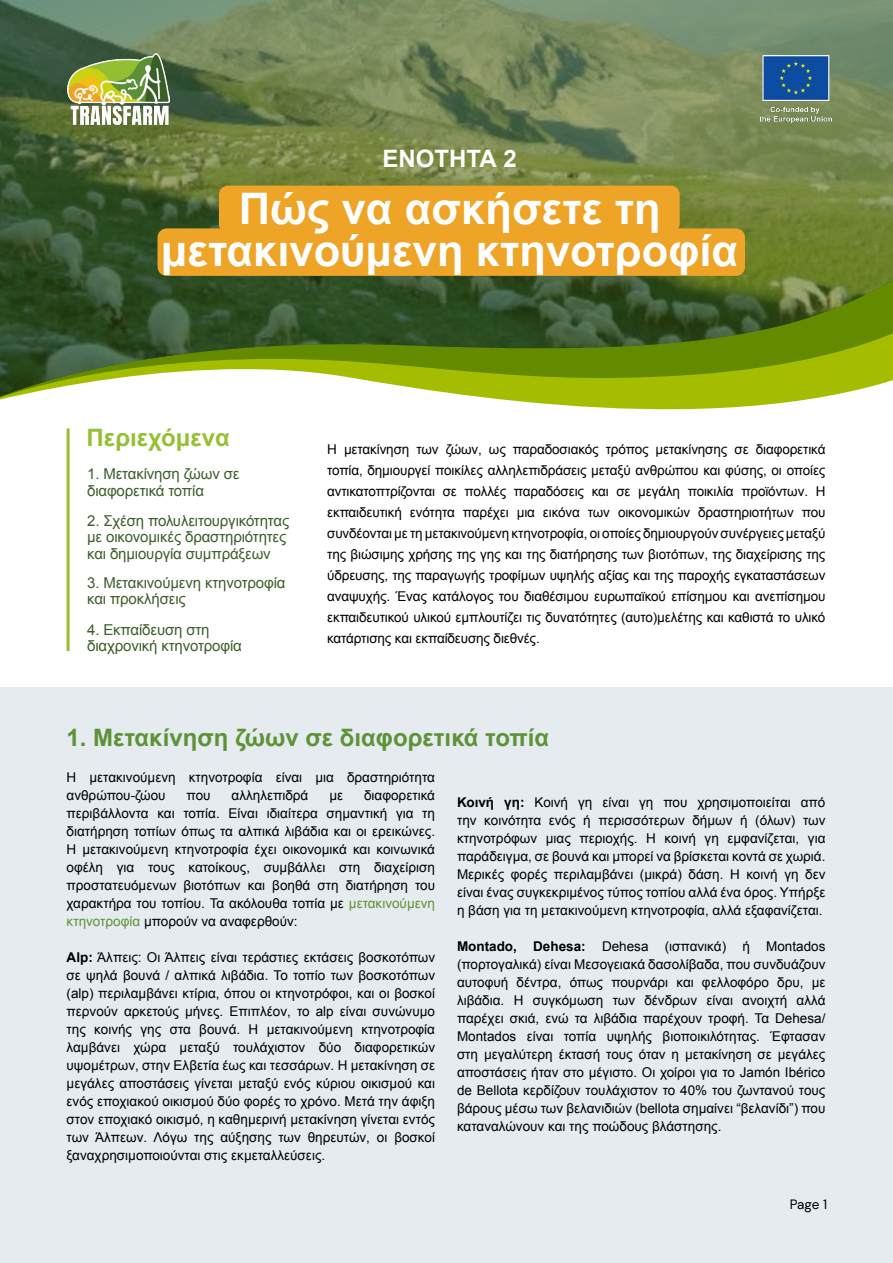
<style>
.page{position:relative;width:893px;height:1263px;background:#fff}
.page>*{position:absolute;margin:0;border:0;box-sizing:border-box;transform-origin:0 0}
.t1{font:700 43.5px/42px "Arial";color:#fff;text-align:center}
.t2{font:700 24px "Arial";color:#5e9238}
.t3{font:700 24px "Arial";color:#95c033}
.t4{font:700 24px "Arial";color:#fff}
.t5{font:15px/16.5px "Arial";letter-spacing:-.01em;color:#3b5f29}
.t6{font:13.5px/18px "Arial";color:#000;text-align:justify}
.t7{font:13.5px "DM Sans";color:#000}
.s1{color:#5e9238}
.s2{font-weight:700}
</style>
<div class="page">
<svg style="left:0;top:399px;width:809px;height:11px"></svg>
<img style="left:0;top:0;width:893px;height:399px">
<div style="left:0;top:687px;width:893px;height:576px;background:#e5ebee"></div>
<img style="left:68px;top:54px;width:102px;height:70px">
<hr style="left:67px;top:428px;width:3px;height:223px;background:#95c033">
<div style="left:219px;top:186px;width:461px;height:47px;background:#eea427;border-radius:9px"></div>
<div style="left:158px;top:228px;width:587px;height:48px;background:#eea427;border-radius:9px"></div>
<img style="left:756px;top:49px;width:80px;height:80px">
<h2 class="t4" style="left:383px;top:143px;width:136px">ΕΝΟΤΗΤΑ 2</h2>
<h1 class="t1" style="left:161px;top:189px;width:579px">Πώς να ασκήσετε τη μετακινούμενη κτηνοτροφία</h1>
<h2 class="t3" style="left:87px;top:422px;width:145px">Περιεχόμενα</h2>
<p class="t5" style="left:87px;top:466px;width:154px">1. Μετακίνηση ζώων σε διαφορετικά τοπία</p>
<p class="t5" style="left:87px;top:512px;width:204px">2. Σχέση πολυλειτουργικότητας με οικονομικές δραστηριότητες και δημιουργία συμπράξεων</p>
<p class="t5" style="left:87px;top:574px;width:200px">3. Μετακινούμενη κτηνοτροφία και προκλήσεις</p>
<p class="t5" style="left:87px;top:621px;width:156px">4. Εκπαίδευση στη διαχρονική κτηνοτροφία</p>
<p class="t6" style="left:327px;top:439px;width:500px;line-height:21px">Η μετακίνηση των ζώων, ως παραδοσιακός τρόπος μετακίνησης σε διαφορετικά τοπία, δημιουργεί ποικίλες αλληλεπιδράσεις μεταξύ ανθρώπου και φύσης, οι οποίες αντικατοπτρίζονται σε πολλές παραδόσεις και σε μεγάλη ποικιλία προϊόντων. Η εκπαιδευτική ενότητα παρέχει μια εικόνα των οικονομικών δραστηριοτήτων που συνδέονται με τη μετακινούμενη κτηνοτροφία, οι οποίες δημιουργούν συνέργειες μεταξύ της βιώσιμης χρήσης της γης και της διατήρησης των βιοτόπων, της διαχείρισης της ύδρευσης, της παραγωγής τροφίμων υψηλής αξίας και της παροχής εγκαταστάσεων αναψυχής. Ένας κατάλογος του διαθέσιμου ευρωπαϊκού επίσημου και ανεπίσημου εκπαιδευτικού υλικού εμπλουτίζει τις δυνατότητες (αυτο)μελέτης και καθιστά το υλικό κατάρτισης και εκπαίδευσης διεθνές.</p>
<h2 class="t2" style="left:66px;top:722px;width:484px">1. Μετακίνηση ζώων σε διαφορετικά τοπία</h2>
<p class="t6" style="left:67px;top:769px;width:370px">Η μετακινούμενη κτηνοτροφία είναι μια δραστηριότητα ανθρώπου-ζώου</p>
<p class="t6" style="left:67px;top:787px;width:370px;text-indent:297px">διαφορετικά περιβάλλοντα και τοπία. Είναι ιδιαίτερα σημαντική για τη διατήρηση τοπίων όπως τα αλπικά λιβάδια και οι ερεικώνες.<br>Η μετακινούμενη κτηνοτροφία έχει οικονομικά και κοινωνικά οφέλη για τους κατοίκους, συμβάλλει στη διαχείριση προστατευόμενων βιοτόπων και βοηθά στη διατήρηση του χαρακτήρα του τοπίου. Τα ακόλουθα τοπία με <span class="s1">μετακινούμενη κτηνοτροφία</span> μπορούν να αναφερθούν:</p>
<p class="t6" style="left:67px;top:949px;width:370px"><span class="s2">Alp:</span> Άλπεις: Οι Άλπεις είναι τεράστιες εκτάσεις βοσκοτόπων σε ψηλά βουνά / αλπικά λιβάδια. Το τοπίο των βοσκοτόπων (alp) περιλαμβάνει κτίρια, όπου οι κτηνοτρόφοι, και οι βοσκοί περνούν αρκετούς μήνες. Επιπλέον, το alp είναι συνώνυμο της κοινής γης στα βουνά. Η μετακινούμενη κτηνοτροφία λαμβάνει χώρα μεταξύ τουλάχιστον δύο διαφορετικών υψομέτρων, στην Ελβετία έως και τεσσάρων. Η μετακίνηση σε μεγάλες αποστάσεις γίνεται μεταξύ ενός κύριου οικισμού και ενός εποχιακού οικισμού δύο φορές το χρόνο. Μετά την άφιξη στον εποχιακό οικισμό, η καθημερινή μετακίνηση γίνεται εντός των Άλπεων. Λόγω της αύξησης των θηρευτών, οι βοσκοί ξαναχρησιμοποιούνται στις εκμεταλλεύσεις.</p>
<p class="t6" style="left:187px;top:787px;width:26px">που</p>
<p class="t6" style="left:232px;top:787px;width:78px">αλληλεπιδρά</p>
<p class="t6" style="left:329px;top:787px;width:15px">με</p>
<p class="t6" style="left:457px;top:793px;width:370px"><span class="s2">Κοινή γη:</span> Κοινή γη είναι γη που χρησιμοποιείται από την κοινότητα ενός ή περισσότερων δήμων ή (όλων) των κτηνοτρόφων μιας περιοχής. Η κοινή γη εμφανίζεται, για παράδειγμα, σε βουνά και μπορεί να βρίσκεται κοντά σε χωριά.<br>Μερικές φορές περιλαμβάνει (μικρά) δάση. Η κοινή γη δεν είναι ένας συγκεκριμένος τύπος τοπίου αλλά ένα όρος. Υπήρξε η βάση για τη μετακινούμενη κτηνοτροφία, αλλά εξαφανίζεται.</p>
<p class="t6" style="left:457px;top:937px;width:370px"><span class="s2">Montado, Dehesa:</span> Dehesa (ισπανικά) ή Montados (πορτογαλικά) είναι Μεσογειακά δασολίβαδα, που συνδυάζουν αυτοφυή δέντρα, όπως πουρνάρι και φελλοφόρο δρυ, με λιβάδια. Η συγκόμωση των δένδρων είναι ανοιχτή αλλά παρέχει σκιά, ενώ τα λιβάδια παρέχουν τροφή. Τα Dehesa/ Montados είναι τοπία υψηλής βιοποικιλότητας. Έφτασαν στη μεγαλύτερη έκτασή τους όταν η μετακίνηση σε μεγάλες αποστάσεις ήταν στο μέγιστο. Οι χοίροι για το Jamón Ibérico de Bellota κερδίζουν τουλάχιστον το 40% του ζωντανού τους βάρους μέσω των βελανιδιών (bellota σημαίνει “βελανίδι”) που καταναλώνουν και της ποώδους βλάστησης.</p>
<p class="t7" style="left:790px;top:1196px;width:39px">Page 1</p>
</div>
